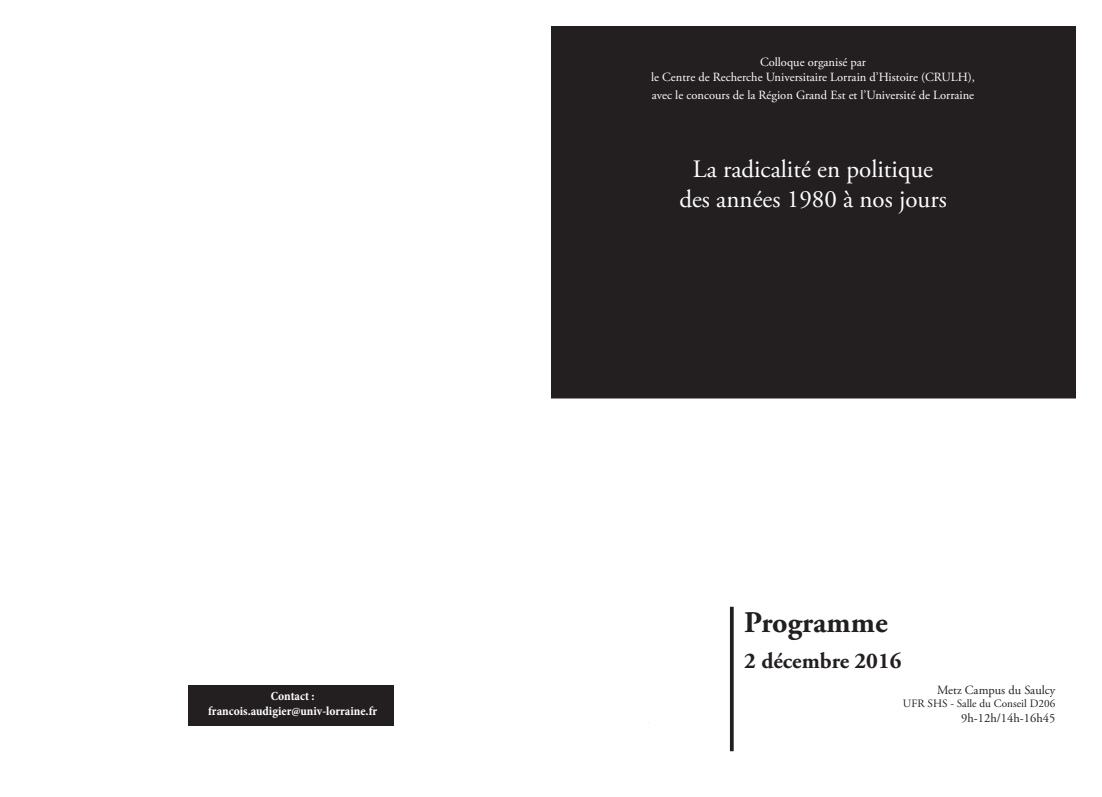
<style>
.page{position:relative;width:1102px;height:797px;background:#fff}
.page>*{position:absolute;margin:0;border:0;box-sizing:border-box;transform-origin:0 0}
.t1{font:700 30px "Adobe Garamond Pro";color:#231f20}
.t2{font:25px/30px "Adobe Garamond Pro";color:#fff;text-align:center}
.t3{font:700 22.5px "Adobe Garamond Pro";color:#231f20}
.t4{font:12.5px/15px "Adobe Garamond Pro";color:#fff;text-align:center}
.t5{font:700 condensed 12.5px/15px "Minion Pro";color:#fff;text-align:center}
.t6{font:12.5px "Adobe Garamond Pro";color:#231f20}
.t7{font:11.25px "Adobe Garamond Pro";color:#231f20}
</style>
<div class="page">
<div style="left:551px;top:26px;width:524px;height:372px;background:#231f20"></div>
<svg style="left:729px;top:606px;width:4px;height:145px"></svg>
<div style="left:189px;top:685px;width:205px;height:41px;background:#231f20"></div>
<p class="t5" style="left:208px;top:688px;width:171px">Contact : francois.audigier@univ-lorraine.fr</p>
<p class="t4" style="left:651px;top:55px;width:325px">Colloque organisé par<br>le Centre de Recherche Universitaire Lorrain d’Histoire (CRULH),</p>
<p class="t4" style="left:651px;top:88px;width:324px">avec le concours de la Région Grand Est et l’Université de Lorraine</p>
<h2 class="t2" style="left:679px;top:155px;width:269px">La radicalité en politique des années 1980 à nos jours</h2>
<h1 class="t1" style="left:744px;top:605px;width:145px">Programme</h1>
<h3 class="t3" style="left:744px;top:648px;width:159px">2 décembre 2016</h3>
<p class="t6" style="left:937px;top:682px;width:120px">Metz Campus du Saulcy</p>
<p class="t7" style="left:902px;top:697px;width:154px">UFR SHS - Salle du Conseil D206</p>
<p class="t6" style="left:961px;top:711px;width:96px">9h-12h/14h-16h45</p>
</div>
